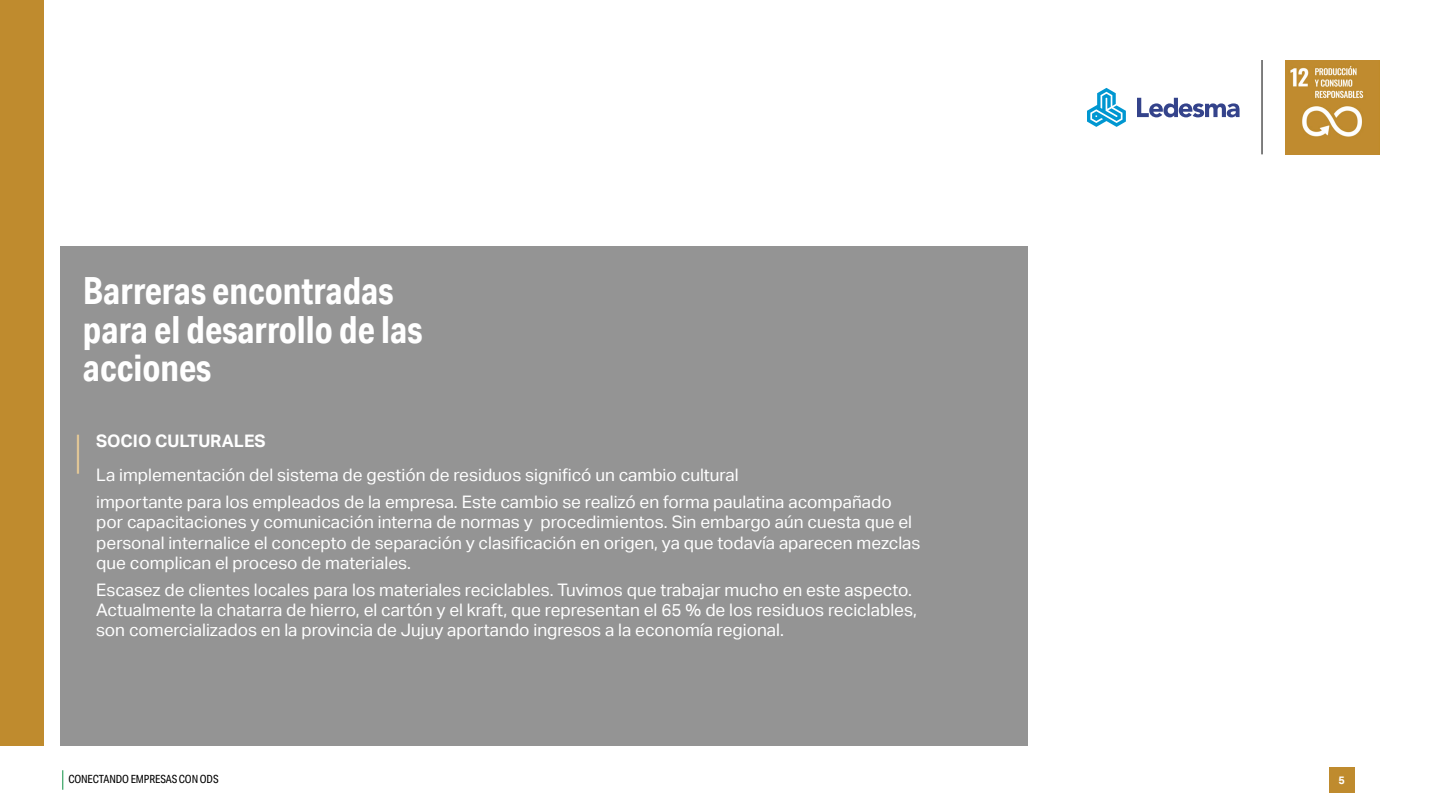
<style>
.page{position:relative;width:1440px;height:810px;background:#fff}
.page>*{position:absolute;margin:0;border:0;box-sizing:border-box;transform-origin:0 0}
.t1{font:700 37.5px/38.2px "Aktiv Grotesk Cd";color:#fff}
.t2{font:17.25px/20.2px "Aktiv Grotesk";color:#fff}
.t3{font:700 17.25px "Aktiv Grotesk";color:#fff}
.t4{font:11.25px "Aktiv Grotesk Cd";letter-spacing:-.01em;color:#000}
.t5{font:700 10.88px "Aktiv Grotesk";color:#fff}
</style>
<div class="page">
<svg style="left:62px;top:770px;width:1px;height:20px"></svg>
<div style="left:1329px;top:767px;width:25px;height:26px;background:#bf8b2e"></div>
<img style="left:1285px;top:60px;width:95px;height:95px">
<hr style="left:1262px;top:60px;width:1px;height:94px;background:#000">
<svg style="left:1087px;top:88px;width:39px;height:39px"></svg>
<svg style="left:1137px;top:98px;width:103px;height:19px"></svg>
<div style="left:0;top:0;width:44px;height:746px;background:#bf8b2e"></div>
<div style="left:60px;top:246px;width:968px;height:500px;background:#949494"></div>
<hr style="left:77px;top:435px;width:2px;height:39px;background:#dfc596">
<h1 class="t1" style="left:83px;top:271px;width:341px">Barreras encontradas para el desarrollo de las acciones</h1>
<p class="t3" style="left:96px;top:431px;width:171px">SOCIO CULTURALES</p>
<p class="t2" style="left:96px;top:462px;width:797px;line-height:27px">La implementación del sistema de gestión de residuos significó un cambio cultural<br>importante para los empleados de la empresa. Este cambio se realizó en forma paulatina acompañado</p>
<p class="t2" style="left:96px;top:512px;width:826px">por capacitaciones y comunicación interna de normas y procedimientos. Sin embargo aún cuesta que el personal internalice el concepto de separación y clasificación en origen, ya que todavía aparecen mezclas que complican el proceso de materiales.</p>
<p class="t2" style="left:96px;top:580px;width:822px">Escasez de clientes locales para los materiales reciclables. Tuvimos que trabajar mucho en este aspecto.<br>Actualmente la chatarra de hierro, el cartón y el kraft, que representan el 65 % de los residuos reciclables, son comercializados en la provincia de Jujuy aportando ingresos a la economía regional.</p>
<p class="t4" style="left:68px;top:773px;width:152px">CONECTANDO EMPRESAS CON ODS</p>
<p class="t5" style="left:1338px;top:774px;width:8px">5</p>
</div>
